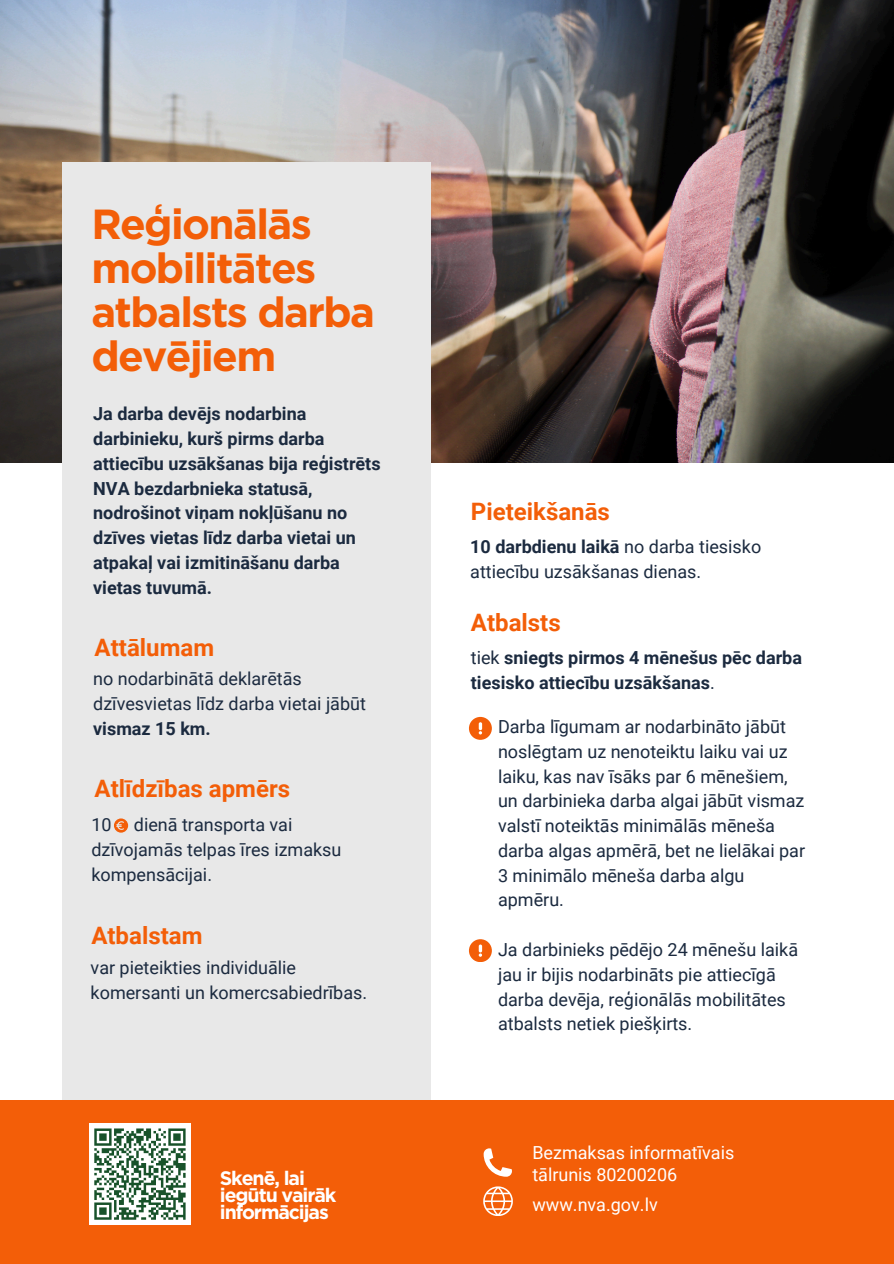
<style>
.page{position:relative;width:894px;height:1264px;background:#fff}
.page>*{position:absolute;margin:0;border:0;box-sizing:border-box;transform-origin:0 0}
.t1{font:700 42px/43.8px "Gotham";letter-spacing:-.04em;color:#f35e08}
.t2{font:700 24px "Roboto";color:#f35e08}
.t3{font:700 19.5px/16.8px "Gotham";letter-spacing:-.055em;color:#fff}
.t4{font:18px/24.8px "Roboto";color:#1b2a3f}
.t5{font:700 18px/24.8px "Roboto";color:#1b2a3f}
.t6{font:18px/22.5px "Roboto";color:#fff}
.s1{font-weight:700}
.s2{font-weight:400}
</style>
<div class="page">
<img style="left:0;top:0;width:893px;height:462px">
<div style="left:62px;top:162px;width:368px;height:999px;background:#e8e8e8"></div>
<div style="left:0;top:1099px;width:893px;height:164px;background:#f35e08"></div>
<div style="left:89px;top:1123px;width:101px;height:101px;background:#fff"></div>
<svg style="left:94px;top:1128px;width:92px;height:92px"></svg>
<svg style="left:114px;top:818px;width:14px;height:14px"></svg>
<svg style="left:483px;top:1148px;width:28px;height:28px"></svg>
<svg style="left:483px;top:1186px;width:29px;height:29px"></svg>
<svg style="left:469px;top:717px;width:22px;height:22px"></svg>
<svg style="left:469px;top:939px;width:22px;height:22px"></svg>
<p class="t1" style="left:91px;top:202px;width:285px">Reģionālās mobilitātes atbalsts darba devējiem</p>
<p class="t5" style="left:93px;top:402px;width:289px">Ja darba devējs nodarbina darbinieku, kurš pirms darba attiecību uzsākšanas bija reģistrēts<br>NVA bezdarbnieka statusā, nodrošinot viņam nokļūšanu no dzīves vietas līdz darba vietai un atpakaļ vai izmitināšanu darba vietas tuvumā.</p>
<p class="t2" style="left:95px;top:633px;width:121px">Attālumam</p>
<p class="t4" style="left:93px;top:667px;width:274px">no nodarbinātā deklarētās dzīvesvietas līdz darba vietai jābūt <span class="s1">vismaz 15 km.</span></p>
<p class="t2" style="left:95px;top:775px;width:197px">Atlīdzības apmērs</p>
<h1 class="t4" style="left:91px;top:812px;width:251px">10 dienā transporta vai dzīvojamās telpas īres izmaksu kompensācijai.</h1>
<p class="t2" style="left:91px;top:921px;width:113px">Atbalstam</p>
<p class="t4" style="left:91px;top:955px;width:278px">var pieteikties individuālie komersanti un komercsabiedrības.</p>
<p class="t3" style="left:220px;top:1169px;width:118px">Skenē, lai iegūtu vairāk informācijas</p>
<p class="t2" style="left:470px;top:497px;width:140px">Pieteikšanās</p>
<p class="t4" style="left:470px;top:534px;width:292px"><span class="s1">10 darbdienu laikā</span> no darba tiesisko attiecību uzsākšanas dienas.</p>
<p class="t2" style="left:470px;top:608px;width:91px">Atbalsts</p>
<p class="t5" style="left:470px;top:645px;width:332px"><span class="s2">tiek</span> sniegts pirmos 4 mēnešus pēc darba tiesisko attiecību uzsākšanas<span class="s2">.</span></p>
<h3 class="t4" style="left:498px;top:714px;width:308px">Darba līgumam ar nodarbināto jābūt noslēgtam uz nenoteiktu laiku vai uz laiku, kas nav īsāks par 6 mēnešiem, un darbinieka darba algai jābūt vismaz valstī noteiktās minimālās mēneša darba algas apmērā, bet ne lielākai par<br>3 minimālo mēneša darba algu apmēru.</h3>
<p class="t4" style="left:498px;top:937px;width:301px">Ja darbinieks pēdējo 24 mēnešu laikā jau ir bijis nodarbināts pie attiecīgā darba devēja, reģionālās mobilitātes atbalsts netiek piešķirts.</p>
<p class="t6" style="left:532px;top:1141px;width:203px">Bezmaksas informatīvais tālrunis 80200206</p>
<p class="t6" style="left:532px;top:1193px;width:127px">www.nva.gov.lv</p>
</div>
